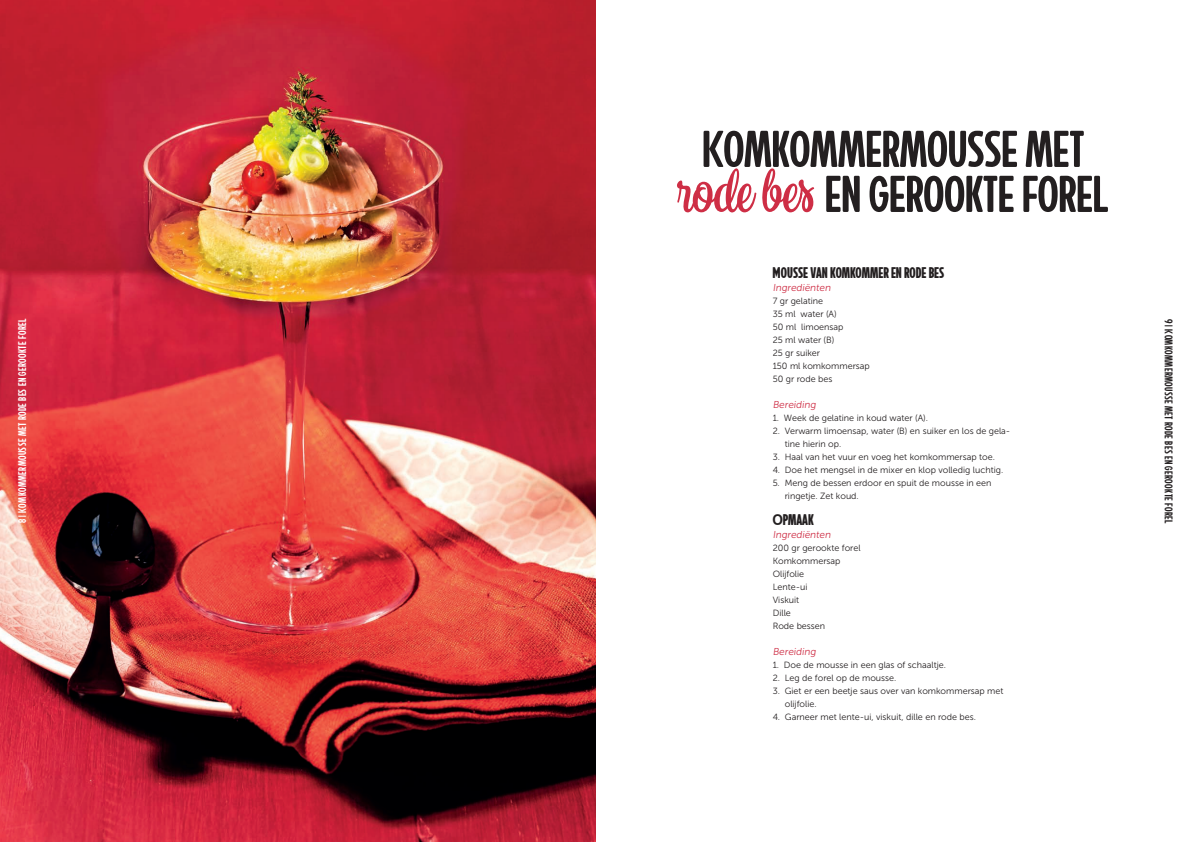
<style>
.page{position:relative;width:1191px;height:842px;background:#fff}
.page>*{position:absolute;margin:0;border:0;box-sizing:border-box;transform-origin:0 0}
.t1{font:60px/45px "Sonder Sans 1";color:#231f20;text-align:center}
.t2{font:18px "Sonder Sans 3";color:#231f20}
.t3{font:13px "Sonder Sans 1";letter-spacing:.03em;color:#fff}
.t4{font:13px "Sonder Sans 1";letter-spacing:.03em;color:#231f20}
.t5{font:10px "Museo Sans 300";color:#ce2e45}
.t6{font:9px/13px "Museo Sans 300";color:#231f20}
.s1{font-family:"Sonder Script 2";color:#ce2e45}
</style>
<div class="page">
<img style="left:0;top:0;width:595px;height:842px">
<h1 class="t1" style="left:678px;top:127px;width:432px">KOMKOMMERMOUSSE MET <span class="s1">rode bes</span> EN GEROOKTE FOREL</h1>
<h2 class="t2" style="left:772px;top:262px;width:173px">MOUSSE VAN KOMKOMMER EN RODE BES</h2>
<p class="t5" style="left:772px;top:282px;width:61px">Ingrediënten</p>
<p class="t6" style="left:772px;top:294px;width:99px">7 gr gelatine<br>35 ml water (A)<br>50 ml limoensap<br>25 ml water (B)<br>25 gr suiker<br>150 ml komkommersap<br>50 gr rode bes</p>
<p class="t5" style="left:772px;top:399px;width:46px">Bereiding</p>
<p class="t6" style="left:772px;top:411px;width:157px">1. Week de gelatine in koud water (A).</p>
<p class="t6" style="left:785px;top:424px;width:227px;text-indent:-12px">2. Verwarm limoensap, water (B) en suiker en los de gela&shy;tine hierin op.</p>
<p class="t6" style="left:772px;top:450px;width:224px">3. Haal van het vuur en voeg het komkommersap toe.</p>
<p class="t6" style="left:772px;top:463px;width:232px">4. Doe het mengsel in de mixer en klop volledig luchtig.</p>
<p class="t6" style="left:784px;top:476px;width:208px;text-indent:-12px">5. Meng de bessen erdoor en spuit de mousse in een ringetje. Zet koud.</p>
<h2 class="t2" style="left:772px;top:509px;width:42px">OPMAAK</h2>
<p class="t5" style="left:772px;top:529px;width:61px">Ingrediënten</p>
<p class="t6" style="left:772px;top:541px;width:89px">200 gr gerookte forel<br>Komkommersap<br>Olijfolie<br>Lente-ui<br>Viskuit<br>Dille<br>Rode bessen</p>
<p class="t5" style="left:772px;top:646px;width:46px">Bereiding</p>
<p class="t6" style="left:772px;top:658px;width:175px">1. Doe de mousse in een glas of schaaltje.</p>
<p class="t6" style="left:772px;top:671px;width:125px">2. Leg de forel op de mousse.</p>
<p class="t6" style="left:784px;top:684px;width:220px;text-indent:-12px">3. Giet er een beetje saus over van komkommersap met olijfolie.</p>
<p class="t6" style="left:772px;top:710px;width:205px">4. Garneer met lente-ui, viskuit, dille en rode bes.</p>
<h3 class="t3" style="left:15px;top:523px;width:206px;rotate:-90deg">8 | KOMKOMMERMOUSSE MET RODE BES EN GEROOKTE FOREL</h3>
<h3 class="t4" style="left:1176px;top:319px;width:206px;rotate:90deg">9 | KOMKOMMERMOUSSE MET RODE BES EN GEROOKTE FOREL</h3>
</div>
